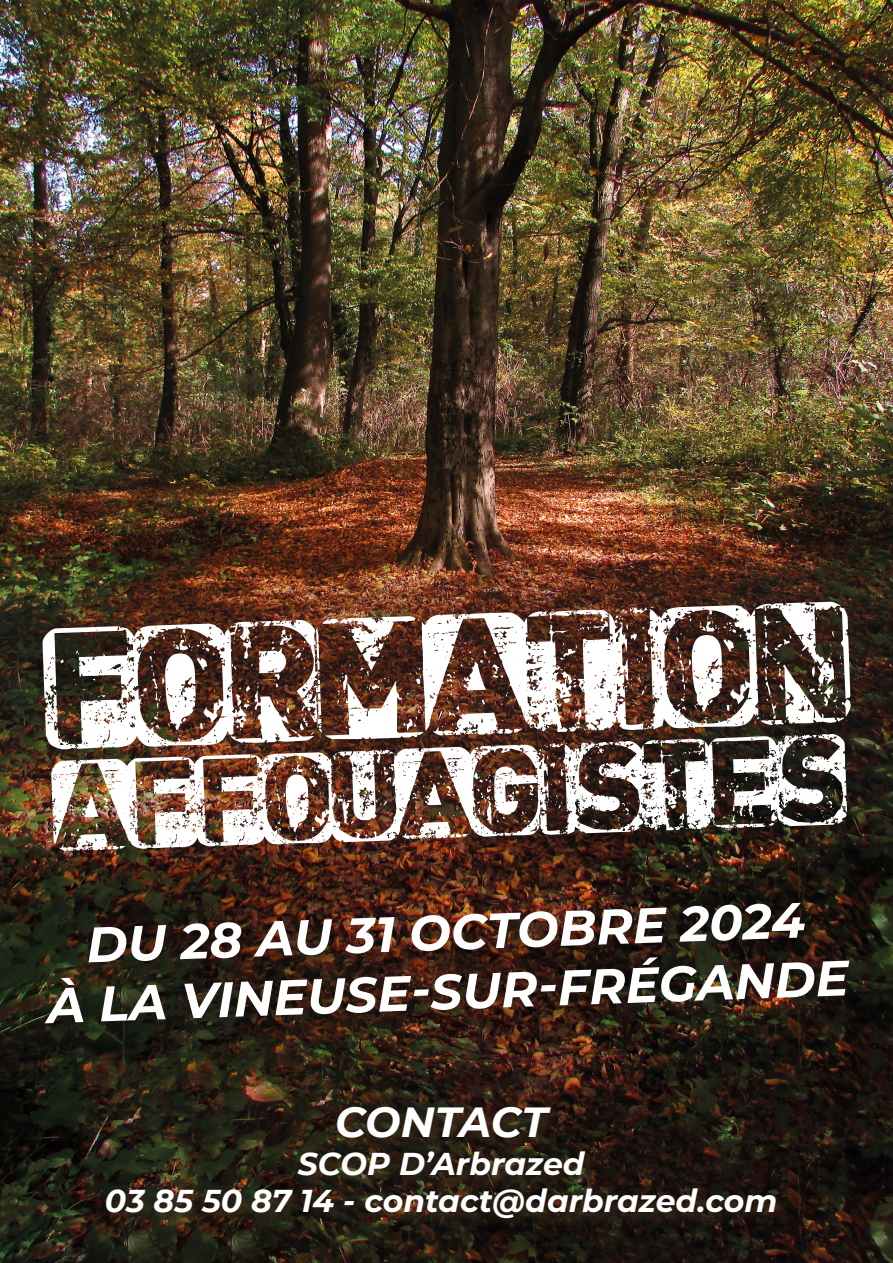
<style>
.page{position:relative;width:893px;height:1263px;background:#fff}
.page>*{position:absolute;margin:0;border:0;box-sizing:border-box;transform-origin:0 0}
.t1{font:italic 700 49.5px "Montserrat";color:#fff}
.t2{font:italic 700 42px "Montserrat";letter-spacing:-.01em;color:#fff}
.t3{font:italic 700 31.5px "Montserrat";color:#fff}
</style>
<div class="page">
<img style="left:0;top:0;width:893px;height:1263px">
<img style="left:0;top:502px;width:893px;height:403px">
<img style="left:51px;top:749px;width:796px;height:102px">
<img style="left:42px;top:602px;width:809px;height:147px">
<div style="left:105px;top:1104px;width:684px;height:128px;background:#3d2a19;opacity:.79"></div>
<p class="t1" style="left:85px;top:909px;width:720px;rotate:-2deg">DU 28 AU 31 OCTOBRE 2024</p>
<p class="t1" style="left:46px;top:970px;width:803px;rotate:-2deg">À LA VINEUSE-SUR-FRÉGANDE</p>
<p class="t2" style="left:335px;top:1091px;width:214px">CONTACT</p>
<p class="t3" style="left:298px;top:1141px;width:288px">SCOP D’Arbrazed</p>
<p class="t3" style="left:105px;top:1178px;width:674px">03 85 50 87 14 - contact@darbrazed.com</p>
</div>
